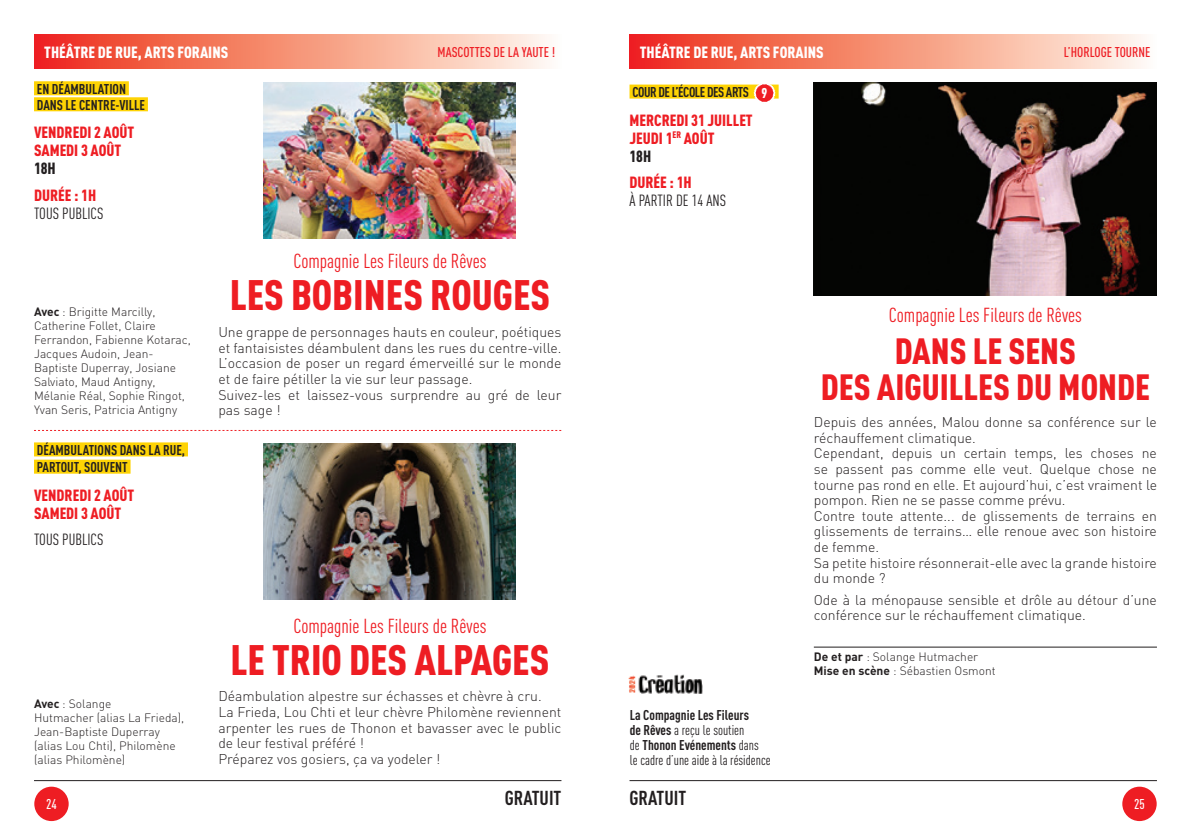
<style>
.page{position:relative;width:1191px;height:840px;background:#fff}
.page>*{position:absolute;margin:0;border:0;box-sizing:border-box;transform-origin:0 0}
.t1{font:900 42px "DIN Cond";color:#ee1d23}
.t2{font:900 36px/36px "DIN Cond";color:#ee1d23;text-align:center}
.t3{font:20px "DIN Cond";color:#ee1d23}
.t4{font:700 20px "DIN Cond";color:#231f20}
.t5{font:900 16px/18px "DIN Cond";color:#ee1d23}
.t6{font:900 16px "DIN Cond";color:#fff}
.t7{font:16px "DIN Cond";color:#231f20}
.t8{font:900 16px "DIN Cond";color:#231f20}
.t9{font:300 14px/15.6px "DIN";color:#231f20}
.t10{font:14px/15px "DIN Cond";color:#231f20}
.t11{font:700 14px/16px "DIN Cond";color:#231f20}
.t12{font:500 14px "DIN Cond";color:#ee1d23}
.t13{font:700 14px "DIN Cond";letter-spacing:-.03em;color:#231f20}
.t14{font:500 14px "DIN Cond";color:#fff}
.t15{font:300 12px/14px "DIN";color:#231f20}
.s1{font-weight:700}
.s2{font-weight:900;color:#fff}
.s3{color:#231f20}
</style>
<div class="page">
<hr style="left:34px;top:779px;width:527px;height:1px;background:#231f20">
<div style="left:34px;top:81px;width:95px;height:14px;background:#fed304"></div>
<div style="left:34px;top:97px;width:114px;height:14px;background:#fed304"></div>
<div style="left:34px;top:442px;width:154px;height:14px;background:#fed304"></div>
<div style="left:34px;top:459px;width:97px;height:14px;background:#fed304"></div>
<div style="left:34px;top:786px;width:35px;height:34px;background:#ee1d23;border-radius:50%"></div>
<div style="left:1122px;top:786px;width:34px;height:34px;background:#ee1d23;border-radius:50%"></div>
<hr style="left:629px;top:779px;width:528px;height:1px;background:#231f20">
<svg style="left:629px;top:34px;width:514px;height:35px;background:#f5917b"></svg>
<div style="left:629px;top:84px;width:149px;height:14px;background:#fed304"></div>
<svg style="left:753px;top:84px;width:23px;height:18px"></svg>
<hr style="left:814px;top:646px;width:343px;height:1px;background:#231f20">
<img style="left:814px;top:82px;width:343px;height:213px">
<svg style="left:34px;top:34px;width:513px;height:35px;background:#f5917b"></svg>
<svg style="left:34px;top:430px;width:527px;height:1px"></svg>
<img style="left:264px;top:82px;width:251px;height:156px">
<img style="left:264px;top:443px;width:251px;height:156px">
<img style="left:628px;top:674px;width:75px;height:19px">
<p class="t6" style="left:44px;top:42px;width:185px">THÉÂTRE DE RUE, ARTS FORAINS</p>
<p class="t12" style="left:437px;top:44px;width:119px">MASCOTTES DE LA YAUTE !</p>
<p class="t11" style="left:37px;top:80px;width:110px">EN DÉAMBULATION<br>DANS LE CENTRE-VILLE</p>
<p class="t5" style="left:34px;top:123px;width:102px">VENDREDI 2 AOÛT<br>SAMEDI 3 AOÛT</p>
<p class="t8" style="left:34px;top:158px;width:23px">18H</p>
<p class="t5" style="left:34px;top:185px;width:64px">DURÉE : 1H</p>
<p class="t7" style="left:34px;top:204px;width:71px">TOUS PUBLICS</p>
<p class="t15" style="left:34px;top:304px;width:158px"><span class="s1">Avec</span> : Brigitte Marcilly,<br>Catherine Follet, Claire<br>Ferrandon, Fabienne Kotarac,<br>Jacques Audoin, Jean-<br>Baptiste Duperray, Josiane<br>Salviato, Maud Antigny,<br>Mélanie Réal, Sophie Ringot,<br>Yvan Seris, Patricia Antigny</p>
<p class="t11" style="left:37px;top:440px;width:150px;line-height:17.2px">DÉAMBULATIONS DANS LA RUE,<br>PARTOUT, SOUVENT</p>
<p class="t5" style="left:34px;top:485px;width:102px">VENDREDI 2 AOÛT<br>SAMEDI 3 AOÛT</p>
<p class="t7" style="left:34px;top:530px;width:71px">TOUS PUBLICS</p>
<p class="t15" style="left:34px;top:696px;width:152px"><span class="s1">Avec</span> : Solange<br>Hutmacher (alias La Frieda),<br>Jean-Baptiste Duperray (alias Lou Chti), Philomène (alias Philomène)</p>
<h3 class="t3" style="left:293px;top:249px;width:194px">Compagnie Les Fileurs de Rêves</h3>
<h1 class="t1" style="left:230px;top:268px;width:322px">LES BOBINES ROUGES</h1>
<p class="t9" style="left:218px;top:324px;width:345px">Une grappe de personnages hauts en couleur, poétiques et fantaisistes déambulent dans les rues du centre-ville.<br>L’occasion de poser un regard émerveillé sur le monde et de faire pétiller la vie sur leur passage.<br>Suivez-les et laissez-vous surprendre au gré de leur pas sage !</p>
<h3 class="t3" style="left:293px;top:613px;width:194px">Compagnie Les Fileurs de Rêves</h3>
<h1 class="t1" style="left:230px;top:632px;width:320px">LE TRIO DES ALPAGES</h1>
<p class="t9" style="left:218px;top:688px;width:344px">Déambulation alpestre sur échasses et chèvre à cru.<br>La Frieda, Lou Chti et leur chèvre Philomène reviennent arpenter les rues de Thonon et bavasser avec le public de leur festival préféré !<br>Préparez vos gosiers, ça va yodeler !</p>
<p class="t6" style="left:640px;top:42px;width:185px">THÉÂTRE DE RUE, ARTS FORAINS</p>
<p class="t13" style="left:632px;top:83px;width:137px">COUR DE L’ÉCOLE DES ARTS <span class="s2">9</span></p>
<p class="t5" style="left:629px;top:110px;width:125px">MERCREDI 31 JUILLET<br>JEUDI 1<sup>ER</sup> AOÛT<br><span class="s3">18H</span></p>
<p class="t5" style="left:629px;top:173px;width:64px">DURÉE : 1H</p>
<p class="t7" style="left:629px;top:191px;width:98px">À PARTIR DE 14 ANS</p>
<p class="t12" style="left:1064px;top:44px;width:88px">L’HORLOGE TOURNE</p>
<p class="t10" style="left:630px;top:707px;width:142px"><span class="s1">La Compagnie Les Fileurs<br>de Rêves</span> a reçu le soutien<br>de <span class="s1">Thonon Evénements</span> dans<br>le cadre d’une aide à la résidence</p>
<h3 class="t3" style="left:889px;top:303px;width:194px">Compagnie Les Fileurs de Rêves</h3>
<h2 class="t2" style="left:821px;top:332px;width:331px">DANS LE SENS<br>DES AIGUILLES DU MONDE</h2>
<p class="t9" style="left:814px;top:414px;width:345px">Depuis des années, Malou donne sa conférence sur le réchauffement climatique.<br>Cependant, depuis un certain temps, les choses ne se passent pas comme elle veut. Quelque chose ne tourne pas rond en elle. Et aujourd’hui, c’est vraiment le pompon. Rien ne se passe comme prévu.<br>Contre toute attente... de glissements de terrains en glissements de terrains… elle renoue avec son histoire de femme.<br>Sa petite histoire résonnerait-elle avec la grande histoire du monde ?</p>
<p class="t9" style="left:814px;top:591px;width:345px">Ode à la ménopause sensible et drôle au détour d’une conférence sur le réchauffement climatique.</p>
<p class="t15" style="left:814px;top:649px;width:183px"><span class="s1">De et par</span> : Solange Hutmacher<br><span class="s1">Mise en scène</span> : Sébastien Osmont</p>
<p class="t14" style="left:46px;top:794px;width:12px">24</p>
<h3 class="t4" style="left:629px;top:785px;width:58px">GRATUIT</h3>
<p class="t14" style="left:1134px;top:794px;width:12px">25</p>
<h3 class="t4" style="left:505px;top:785px;width:58px">GRATUIT</h3>
</div>
